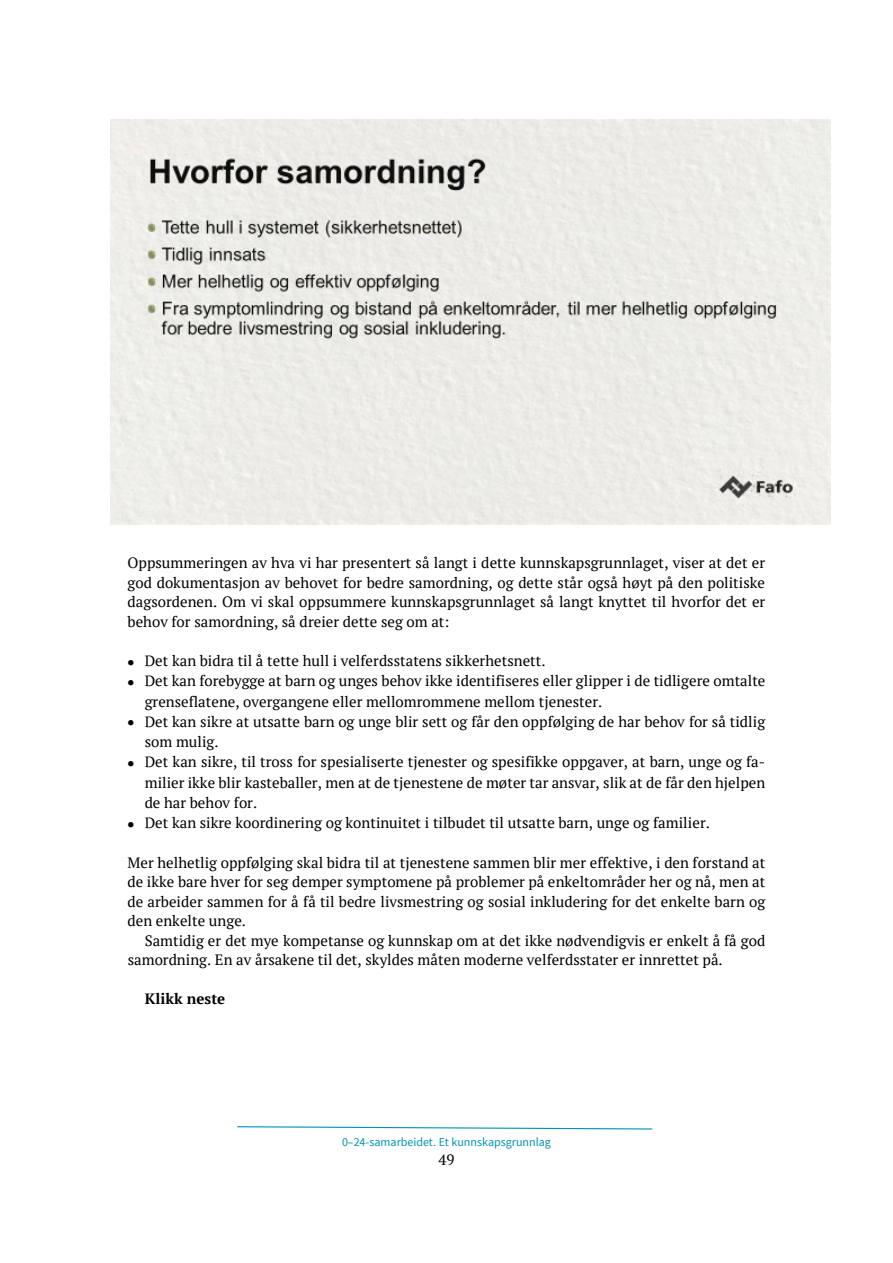
<style>
.page{position:relative;width:893px;height:1263px;background:#fff}
.page>*{position:absolute;margin:0;border:0;box-sizing:border-box;transform-origin:0 0}
.t1{font:15px/19.5px "PT Serif";color:#000;text-align:justify}
.t2{font:700 15px "PT Serif";letter-spacing:.005em;color:#000}
.t3{font:12px "Source Sans Pro";letter-spacing:-.005em;color:#0093b2}
</style>
<div class="page">
<svg style="left:237px;top:1126px;width:416px;height:4px"></svg>
<img style="left:111px;top:119px;width:720px;height:405px">
<p class="t1" style="left:128px;top:553px;width:639px">Oppsummeringen av hva vi har presentert så langt i dette kunnskapsgrunnlaget, viser at det er god dokumentasjon av behovet for bedre samordning, og dette står også høyt på den politiske dagsordenen. Om vi skal oppsummere kunnskapsgrunnlaget så langt knyttet til hvorfor det er behov for samordning, så dreier dette seg om at:</p>
<p class="t1" style="left:128px;top:651px;width:419px">• Det kan bidra til å tette hull i velferdsstatens sikkerhetsnett.</p>
<p class="t1" style="left:145px;top:671px;width:622px;line-height:20.4px;text-indent:-17px">• Det kan forebygge at barn og unges behov ikke identifiseres eller glipper i de tidligere omtalte grenseflatene, overgangene eller mellomrommene mellom tjenester.</p>
<p class="t1" style="left:145px;top:711px;width:622px;line-height:20.4px;text-indent:-17px">• Det kan sikre at utsatte barn og unge blir sett og får den oppfølging de har behov for så tidlig som mulig.</p>
<p class="t1" style="left:145px;top:752px;width:622px;line-height:20.2px;text-indent:-17px">• Det kan sikre, til tross for spesialiserte tjenester og spesifikke oppgaver, at barn, unge og fa&shy;milier ikke blir kasteballer, men at de tjenestene de møter tar ansvar, slik at de får den hjelpen de har behov for.</p>
<p class="t1" style="left:128px;top:813px;width:584px">• Det kan sikre koordinering og kontinuitet i tilbudet til utsatte barn, unge og familier.</p>
<p class="t1" style="left:128px;top:852px;width:639px">Mer helhetlig oppfølging skal bidra til at tjenestene sammen blir mer effektive, i den forstand at de ikke bare hver for seg demper symptomene på problemer på enkeltområder her og nå, men at de arbeider sammen for å få til bedre livsmestring og sosial inkludering for det enkelte barn og den enkelte unge.</p>
<p class="t1" style="left:128px;top:930px;width:639px;text-indent:17px">Samtidig er det mye kompetanse og kunnskap om at det ikke nødvendigvis er enkelt å få god samordning. En av årsakene til det, skyldes måten moderne velferdsstater er innrettet på.</p>
<p class="t2" style="left:145px;top:989px;width:82px">Klikk neste</p>
<p class="t3" style="left:342px;top:1135px;width:210px">0–24-samarbeidet. Et kunnskapsgrunnlag</p>
<p class="t1" style="left:438px;top:1150px;width:17px">49</p>
</div>
